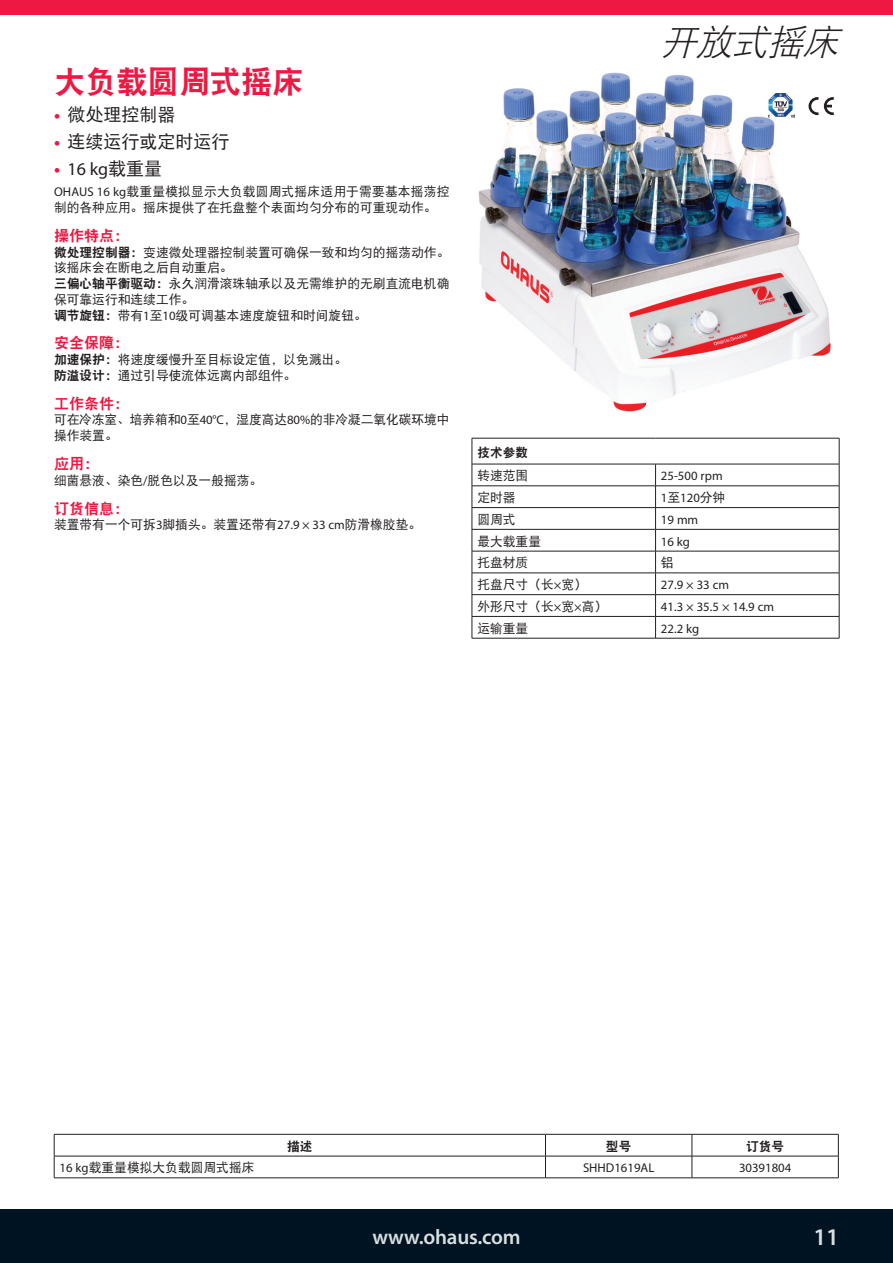
<style>
.page{position:relative;width:893px;height:1263px;background:#fff}
.page>*{position:absolute;margin:0;border:0;box-sizing:border-box;transform-origin:0 0}
.Interior_Product__Ca{font:italic 36px "DFP Hei W3";color:#231f20}
.Interior__Product_Na{font:31.5px "DFP Hei W9";letter-spacing:-.01em;color:#ed1943}
.t1{font:600 24px "Myriad Pro";color:#d9dfdf}
.t2{font:600 21px "Myriad Pro";letter-spacing:-.01em;color:#d9dfdf}
.t3{font:18px "DFP Hei W5";color:#231f20}
.t4{font:18px "Myriad Pro";color:#231f20}
.Semi-Bold_Subhead-Re{font:15px "DFP Hei W9";color:#ed1943}
.Body_Copy{font:12.75px/15.8px "DFP Hei W5";color:#231f20}
.Specs_Left_Column{font:12.75px "DFP Hei W5";color:#231f20}
.Specs_Left_Column-2{font:12.75px "Myriad Pro";color:#231f20}
.Specs_Centered_Text{font:12.75px "Myriad Pro";color:#231f20}
.Specs_Header_Centere{font:12.75px "DFP Hei W9";color:#231f20}
.Specs_Header{font:12.75px "DFP Hei W9";color:#231f20}
.s1{font-family:"Myriad Pro";font-weight:700;color:#ed1943}
.s2{font-weight:700;color:#ed1943}
.s3{font-family:"DFP Hei W5"}
.s4{font-family:"Myriad Pro"}
.s5{font-family:"DFP Hei W9"}
</style>
<div class="page">
<div style="left:0;top:0;width:893px;height:15px;background:#ed1943"></div>
<div style="left:0;top:1209px;width:893px;height:54px;background:#001322"></div>
<img style="left:478px;top:72px;width:356px;height:340px">
<hr style="left:472px;top:486px;width:184px;height:1px;background:#231f20">
<hr style="left:472px;top:507px;width:184px;height:1px;background:#231f20">
<hr style="left:472px;top:529px;width:184px;height:1px;background:#231f20">
<hr style="left:472px;top:551px;width:184px;height:1px;background:#231f20">
<hr style="left:472px;top:573px;width:184px;height:1px;background:#231f20">
<hr style="left:472px;top:594px;width:184px;height:1px;background:#231f20">
<hr style="left:472px;top:616px;width:184px;height:1px;background:#231f20">
<hr style="left:656px;top:486px;width:183px;height:1px;background:#231f20">
<hr style="left:656px;top:507px;width:183px;height:1px;background:#231f20">
<hr style="left:656px;top:529px;width:183px;height:1px;background:#231f20">
<hr style="left:656px;top:551px;width:183px;height:1px;background:#231f20">
<hr style="left:656px;top:573px;width:183px;height:1px;background:#231f20">
<hr style="left:656px;top:594px;width:183px;height:1px;background:#231f20">
<hr style="left:656px;top:616px;width:183px;height:1px;background:#231f20">
<hr style="left:472px;top:464px;width:184px;height:1px;background:#231f20">
<hr style="left:656px;top:464px;width:183px;height:1px;background:#231f20">
<hr style="left:472px;top:438px;width:184px;height:1px;background:#231f20">
<hr style="left:656px;top:438px;width:183px;height:1px;background:#231f20">
<svg style="left:472px;top:438px;width:1px;height:200px"></svg>
<hr style="left:472px;top:638px;width:184px;height:1px;background:#231f20">
<svg style="left:655px;top:464px;width:1px;height:174px"></svg>
<svg style="left:839px;top:438px;width:1px;height:200px"></svg>
<hr style="left:656px;top:638px;width:183px;height:1px;background:#231f20">
<svg style="left:54px;top:1134px;width:785px;height:44px"></svg>
<hr style="left:54px;top:1177px;width:491px;height:1px;background:#231f20">
<hr style="left:545px;top:1177px;width:147px;height:1px;background:#231f20">
<hr style="left:692px;top:1177px;width:146px;height:1px;background:#231f20">
<img style="left:769px;top:93px;width:26px;height:24px">
<svg style="left:824px;top:97px;width:10px;height:18px"></svg>
<svg style="left:808px;top:97px;width:10px;height:18px"></svg>
<p class="Interior__Product_Na" style="left:54px;top:64px;width:251px">大负载圆周式摇床</p>
<p class="t3" style="left:54px;top:105px;width:123px"><span class="s1">•</span> 微处理控制器</p>
<p class="t3" style="left:54px;top:132px;width:177px"><span class="s1">•</span> 连续运行或定时运行</p>
<p class="t4" style="left:54px;top:158px;width:110px"><span class="s2">•</span> 16 kg<span class="s3">载重量</span></p>
<p class="Body_Copy" style="left:54px;top:184px;width:397px"><span class="s4">OHAUS 16 kg</span>载重量模拟显示大负载圆周式摇床适用于需要基本摇荡控制的各种应用。摇床提供了在托盘整个表面均匀分布的可重现动作。</p>
<p class="Semi-Bold_Subhead-Re" style="left:54px;top:227px;width:76px">操作特点：</p>
<p class="Body_Copy" style="left:54px;top:244px;width:397px"><span class="s5">微处理控制器：</span>变速微处理器控制装置可确保一致和均匀的摇荡动作。该摇床会在断电之后自动重启。</p>
<p class="Body_Copy" style="left:54px;top:275px;width:397px"><span class="s5">三偏心轴平衡驱动：</span>永久润滑滚珠轴承以及无需维护的无刷直流电机确保可靠运行和连续工作。</p>
<p class="Body_Copy" style="left:54px;top:307px;width:314px"><span class="s5">调节旋钮：</span>带有<span class="s4">1</span>至<span class="s4">10</span>级可调基本速度旋钮和时间旋钮。</p>
<p class="Semi-Bold_Subhead-Re" style="left:54px;top:335px;width:76px">安全保障：</p>
<p class="Body_Copy" style="left:54px;top:351px;width:295px"><span class="s5">加速保护：</span>将速度缓慢升至目标设定值，以免溅出。</p>
<p class="Body_Copy" style="left:54px;top:367px;width:244px"><span class="s5">防溢设计：</span>通过引导使流体远离内部组件。</p>
<p class="Semi-Bold_Subhead-Re" style="left:54px;top:395px;width:76px">工作条件：</p>
<p class="Body_Copy" style="left:54px;top:412px;width:397px">可在冷冻室、培养箱和<span class="s4">0</span>至<span class="s4">40°C</span>，湿度高达<span class="s4">80%</span>的非冷凝二氧化碳环境中操作装置。</p>
<p class="Semi-Bold_Subhead-Re" style="left:54px;top:455px;width:46px">应用：</p>
<p class="Body_Copy" style="left:54px;top:472px;width:210px">细菌悬液、染色<span class="s4">/</span>脱色以及一般摇荡。</p>
<p class="Semi-Bold_Subhead-Re" style="left:54px;top:500px;width:76px">订货信息：</p>
<p class="Body_Copy" style="left:54px;top:517px;width:369px">装置带有一个可拆<span class="s4">3</span>脚插头。装置还带有<span class="s4">27.9 × 33 cm</span>防滑橡胶垫。</p>
<p class="Interior_Product__Ca" style="left:660px;top:22px;width:190px">开放式摇床</p>
<p class="Specs_Header" style="left:477px;top:445px;width:52px">技术参数</p>
<p class="Specs_Left_Column" style="left:477px;top:469px;width:52px">转速范围</p>
<p class="Specs_Left_Column-2" style="left:661px;top:468px;width:63px">25-500 rpm</p>
<p class="Specs_Left_Column" style="left:477px;top:491px;width:40px">定时器</p>
<p class="Specs_Left_Column-2" style="left:661px;top:490px;width:66px">1<span class="s3">至</span>120<span class="s3">分钟</span></p>
<p class="Specs_Left_Column" style="left:477px;top:512px;width:40px">圆周式</p>
<p class="Specs_Left_Column-2" style="left:661px;top:512px;width:39px">19 mm</p>
<p class="Specs_Left_Column" style="left:477px;top:534px;width:65px">最大载重量</p>
<p class="Specs_Left_Column-2" style="left:661px;top:534px;width:30px">16 kg</p>
<p class="Specs_Left_Column" style="left:477px;top:556px;width:52px">托盘材质</p>
<p class="Specs_Left_Column" style="left:661px;top:556px;width:14px">铝</p>
<p class="Specs_Left_Column" style="left:477px;top:578px;width:111px">托盘尺寸（长<span class="s4">×</span>宽）</p>
<p class="Specs_Left_Column-2" style="left:661px;top:577px;width:70px">27.9 × 33 cm</p>
<p class="Specs_Left_Column" style="left:477px;top:599px;width:131px">外形尺寸（长<span class="s4">×</span>宽<span class="s4">×</span>高）</p>
<p class="Specs_Left_Column-2" style="left:661px;top:599px;width:115px">41.3 × 35.5 × 14.9 cm</p>
<p class="Specs_Left_Column" style="left:477px;top:621px;width:52px">运输重量</p>
<p class="Specs_Left_Column-2" style="left:661px;top:621px;width:40px">22.2 kg</p>
<p class="Specs_Header_Centere" style="left:287px;top:1139px;width:27px">描述</p>
<p class="Specs_Header_Centere" style="left:606px;top:1139px;width:27px">型号</p>
<p class="Specs_Header_Centere" style="left:746px;top:1139px;width:40px">订货号</p>
<p class="Specs_Left_Column" style="left:60px;top:1161px;width:196px"><span class="s4">16 kg</span>载重量模拟大负载圆周式摇床</p>
<p class="Specs_Centered_Text" style="left:583px;top:1160px;width:73px">SHHD1619AL</p>
<p class="Specs_Centered_Text" style="left:739px;top:1160px;width:54px">30391804</p>
<h3 class="t2" style="left:372px;top:1223px;width:150px">www.ohaus.com</h3>
<h3 class="t1" style="left:813px;top:1222px;width:27px">11</h3>
</div>
